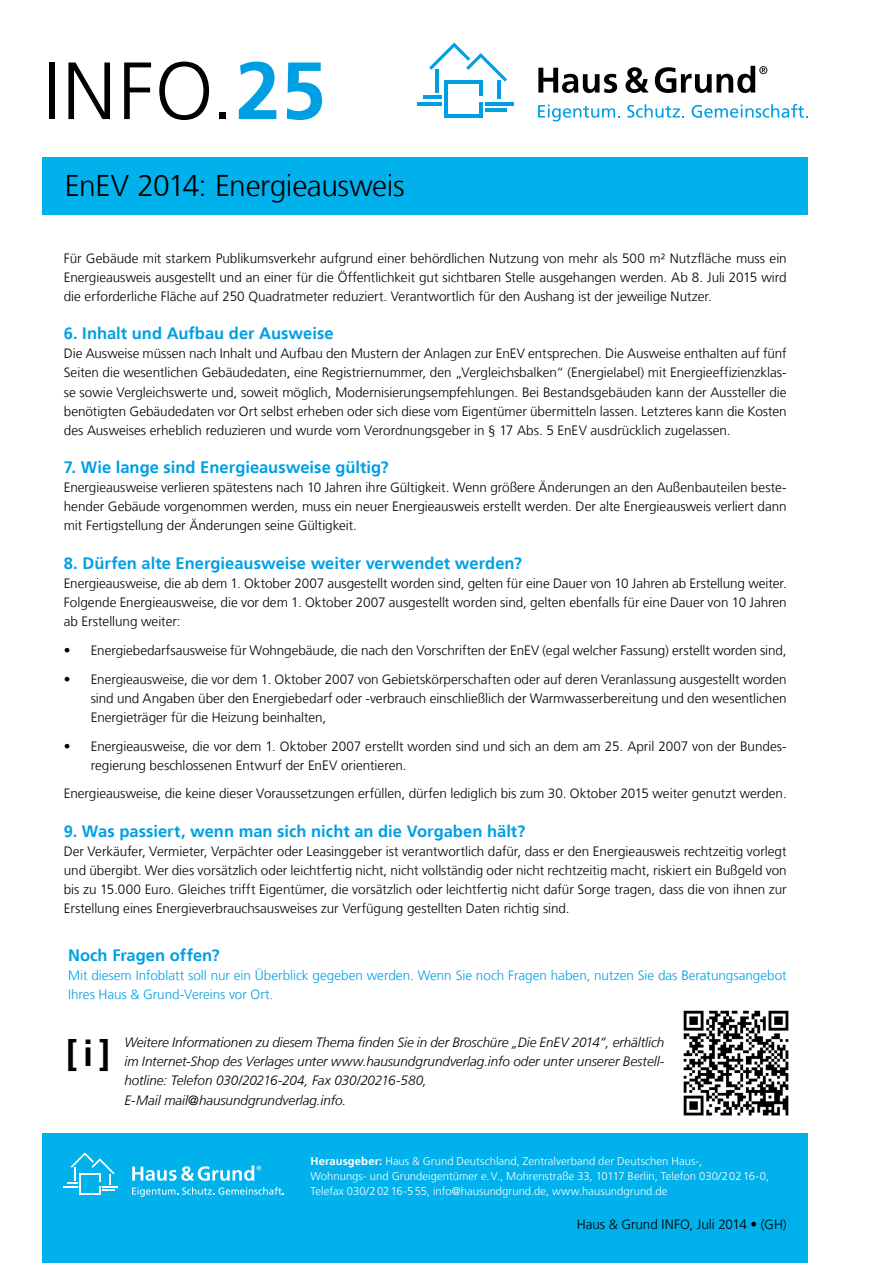
<style>
.page{position:relative;width:893px;height:1263px;background:#fff}
.page>*{position:absolute;margin:0;border:0;box-sizing:border-box;transform-origin:0 0}
.t1{font:300 81px "Frutiger LT";color:#000}
.t2{font:700 36px "Frutiger LT";color:#000}
.t3{font:300 30px "Frutiger LT";letter-spacing:-.015em;color:#000}
.t4{font:700 16.5px "Frutiger LT";color:#009fe3}
.t5{font:300 13.5px/19.2px "Frutiger LT";letter-spacing:-.005em;color:#000;text-align:justify}
.t6{font:italic 300 13.5px/19.2px "Frutiger LT";letter-spacing:-.005em;color:#000}
.t7{font:300 13.5px/19.2px "Frutiger LT";color:#009fe3}
.t8{font:300 11.25px/15px "Frutiger LT";letter-spacing:.005em;color:#fff}
.s1{font-weight:700;color:#009fe3}
.s2{font-weight:700}
</style>
<div class="page">
<div style="left:43px;top:1133px;width:765px;height:130px;background:#00b1eb"></div>
<svg style="left:64px;top:1152px;width:54px;height:43px"></svg>
<svg style="left:132px;top:1165px;width:129px;height:16px"></svg>
<svg style="left:132px;top:1187px;width:152px;height:10px"></svg>
<div style="left:43px;top:157px;width:765px;height:58px;background:#00b1eb"></div>
<hr style="left:445px;top:80px;width:3px;height:38px;background:#009fe3">
<hr style="left:479px;top:102px;width:3px;height:16px;background:#009fe3">
<hr style="left:445px;top:114px;width:37px;height:4px;background:#009fe3">
<hr style="left:445px;top:80px;width:37px;height:3px;background:#009fe3">
<hr style="left:485px;top:108px;width:22px;height:3px;background:#009fe3">
<hr style="left:485px;top:102px;width:28px;height:3px;background:#009fe3">
<hr style="left:479px;top:80px;width:3px;height:16px;background:#009fe3">
<hr style="left:498px;top:81px;width:3px;height:18px;background:#009fe3">
<hr style="left:423px;top:96px;width:19px;height:3px;background:#009fe3">
<hr style="left:417px;top:102px;width:25px;height:3px;background:#009fe3">
<hr style="left:435px;top:69px;width:4px;height:24px;background:#009fe3">
<svg style="left:429px;top:43px;width:78px;height:39px"></svg>
<svg style="left:538px;top:68px;width:79px;height:25px"></svg>
<svg style="left:625px;top:67px;width:24px;height:26px"></svg>
<svg style="left:655px;top:66px;width:112px;height:27px"></svg>
<svg style="left:538px;top:105px;width:82px;height:16px"></svg>
<svg style="left:627px;top:104px;width:57px;height:14px"></svg>
<svg style="left:692px;top:104px;width:116px;height:14px"></svg>
<img style="left:683px;top:1010px;width:106px;height:106px">
<h1 class="t1" style="left:43px;top:45px;width:285px">INFO.<span class="s1">25</span></h1>
<h3 class="t3" style="left:65px;top:168px;width:341px">EnEV 2014: Energieausweis</h3>
<p class="t5" style="left:64px;top:248px;width:724px">Für Gebäude mit starkem Publikumsverkehr aufgrund einer behördlichen Nutzung von mehr als 500 m² Nutzfläche muss ein Energieausweis ausgestellt und an einer für die Öffentlichkeit gut sichtbaren Stelle ausgehangen werden. Ab 8. Juli 2015 wird die erforderliche Fläche auf 250 Quadratmeter reduziert. Verantwortlich für den Aushang ist der jeweilige Nutzer.</p>
<p class="t4" style="left:64px;top:324px;width:271px">6. Inhalt und Aufbau der Ausweise</p>
<p class="t5" style="left:64px;top:344px;width:724px">Die Ausweise müssen nach Inhalt und Aufbau den Mustern der Anlagen zur EnEV entsprechen. Die Ausweise enthalten auf fünf Seiten die wesentlichen Gebäudedaten, eine Registriernummer, den „Vergleichsbalken“ (Energielabel) mit Energieeffizienzklas&shy;se sowie Vergleichswerte und, soweit möglich, Modernisierungsempfehlungen. Bei Bestandsgebäuden kann der Aussteller die benötigten Gebäudedaten vor Ort selbst erheben oder sich diese vom Eigentümer übermitteln lassen. Letzteres kann die Kosten des Ausweises erheblich reduzieren und wurde vom Verordnungsgeber in § 17 Abs. 5 EnEV ausdrücklich zugelassen.</p>
<p class="t4" style="left:64px;top:458px;width:327px">7. Wie lange sind Energieausweise gültig?</p>
<p class="t5" style="left:64px;top:478px;width:724px">Energieausweise verlieren spätestens nach 10 Jahren ihre Gültigkeit. Wenn größere Änderungen an den Außenbauteilen beste&shy;hender Gebäude vorgenommen werden, muss ein neuer Energieausweis erstellt werden. Der alte Energieausweis verliert dann mit Fertigstellung der Änderungen seine Gültigkeit.</p>
<p class="t4" style="left:64px;top:553px;width:460px">8. Dürfen alte Energieausweise weiter verwendet werden?</p>
<p class="t5" style="left:64px;top:574px;width:724px">Energieausweise, die ab dem 1. Oktober 2007 ausgestellt worden sind, gelten für eine Dauer von 10 Jahren ab Erstellung weiter.<br>Folgende Energieausweise, die vor dem 1. Oktober 2007 ausgestellt worden sind, gelten ebenfalls für eine Dauer von 10 Jahren ab Erstellung weiter:</p>
<p class="t5" style="left:64px;top:641px;width:724px">• Energiebedarfsausweise für Wohngebäude, die nach den Vorschriften der EnEV (egal welcher Fassung) erstellt worden sind,</p>
<p class="t5" style="left:91px;top:669px;width:697px;text-indent:-27px">• Energieausweise, die vor dem 1. Oktober 2007 von Gebietskörperschaften oder auf deren Veranlassung ausgestellt worden sind und Angaben über den Energiebedarf oder -verbrauch einschließlich der Warmwasserbereitung und den wesentlichen Energieträger für die Heizung beinhalten,</p>
<p class="t5" style="left:91px;top:736px;width:697px;text-indent:-27px">• Energieausweise, die vor dem 1. Oktober 2007 erstellt worden sind und sich an dem am 25. April 2007 von der Bundes&shy;regierung beschlossenen Entwurf der EnEV orientieren.</p>
<p class="t5" style="left:64px;top:784px;width:724px">Energieausweise, die keine dieser Voraussetzungen erfüllen, dürfen lediglich bis zum 30. Oktober 2015 weiter genutzt werden.</p>
<p class="t4" style="left:64px;top:821px;width:463px">9. Was passiert, wenn man sich nicht an die Vorgaben hält?</p>
<p class="t5" style="left:64px;top:842px;width:724px">Der Verkäufer, Vermieter, Verpächter oder Leasinggeber ist verantwortlich dafür, dass er den Energieausweis rechtzeitig vorlegt und übergibt. Wer dies vorsätzlich oder leichtfertig nicht, nicht vollständig oder nicht rechtzeitig macht, riskiert ein Bußgeld von bis zu 15.000 Euro. Gleiches trifft Eigentümer, die vorsätzlich oder leichtfertig nicht dafür Sorge tragen, dass die von ihnen zur Erstellung eines Energieverbrauchsausweises zur Verfügung gestellten Daten richtig sind.</p>
<p class="t4" style="left:68px;top:946px;width:153px">Noch Fragen offen?</p>
<p class="t7" style="left:68px;top:966px;width:720px">Mit diesem Infoblatt soll nur ein Überblick gegeben werden. Wenn Sie noch Fragen haben, nutzen Sie das Beratungsangebot<br>Ihres Haus &amp; Grund-Vereins vor Ort.</p>
<h2 class="t2" style="left:66px;top:1033px;width:46px">[i]</h2>
<p class="t6" style="left:124px;top:1033px;width:542px">Weitere Informationen zu diesem Thema finden Sie in der Broschüre „Die EnEV 2014“, erhältlich im Internet-Shop des Verlages unter www.hausundgrundverlag.info oder unter unserer Bestell&shy;hotline: Telefon 030/20216-204, Fax 030/20216-580,<br>E-Mail mail@hausundgrundverlag.info.</p>
<p class="t8" style="left:310px;top:1154px;width:460px"><span class="s2">Herausgeber:</span> Haus &amp; Grund Deutschland, Zentralverband der Deutschen Haus-,<br>Wohnungs- und Grundeigentümer e.V., Mohrenstraße 33, 10117 Berlin, Telefon 030/20216-0,<br>Telefax 030/20216-555, info@hausundgrund.de, www.hausundgrund.de</p>
<p class="t5" style="left:577px;top:1215px;width:211px">Haus &amp; Grund INFO, Juli 2014 • (GH)</p>
</div>
